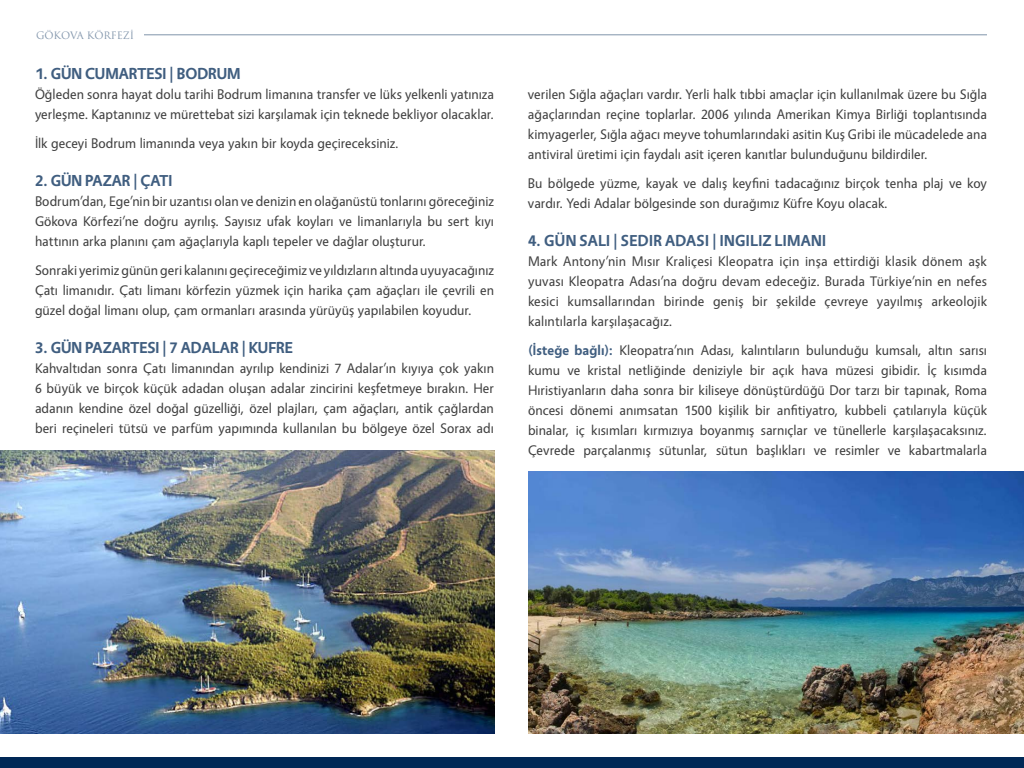
<style>
.page{position:relative;width:1024px;height:768px;background:#fff}
.page>*{position:absolute;margin:0;border:0;box-sizing:border-box;transform-origin:0 0}
.t1{font:700 16px "Vegur";color:#405e80}
.t2{font:700 16px "Vegur";letter-spacing:.02em;color:#405e80}
.t3{font:14px/20px "Vegur";color:#404040;text-align:justify}
.t4{font:10px "Trajan Pro";color:#8094aa}
.s1{font-weight:700;color:#405e80}
</style>
<div class="page">
<hr style="left:144px;top:35px;width:843px;height:1px;background:#8094aa">
<div style="left:0;top:757px;width:1024px;height:11px;background:#002856"></div>
<img style="left:0;top:450px;width:495px;height:283px">
<img style="left:528px;top:472px;width:496px;height:261px">
<p class="t4" style="left:36px;top:29px;width:100px">GÖKOVA KÖRFEZİ</p>
<p class="t1" style="left:35px;top:65px;width:207px">1. GÜN CUMARTESI | BODRUM</p>
<p class="t3" style="left:35px;top:85px;width:461px">Öğleden sonra hayat dolu tarihi Bodrum limanına transfer ve lüks yelkenli yatınıza yerleşme. Kaptanınız ve mürettebat sizi karşılamak için teknede bekliyor olacaklar.</p>
<p class="t3" style="left:35px;top:134px;width:365px">İlk geceyi Bodrum limanında veya yakın bir koyda geçireceksiniz.</p>
<p class="t1" style="left:35px;top:172px;width:139px">2. GÜN PAZAR | ÇATI</p>
<p class="t3" style="left:35px;top:192px;width:461px">Bodrum’dan, Ege’nin bir uzantısı olan ve denizin en olağanüstü tonlarını göreceğiniz Gökova Körfezi’ne doğru ayrılış. Sayısız ufak koyları ve limanlarıyla bu sert kıyı hattının arka planını çam ağaçlarıyla kaplı tepeler ve dağlar oluşturur.</p>
<p class="t3" style="left:35px;top:261px;width:461px">Sonraki yerimiz günün geri kalanını geçireceğimiz ve yıldızların altında uyuyacağınız Çatı limanıdır. Çatı limanı körfezin yüzmek için harika çam ağaçları ile çevrili en güzel doğal limanı olup, çam ormanları arasında yürüyüş yapılabilen koyudur.</p>
<p class="t1" style="left:35px;top:339px;width:259px">3. GÜN PAZARTESI | 7 ADALAR | KUFRE</p>
<p class="t3" style="left:35px;top:359px;width:460px">Kahvaltıdan sonra Çatı limanından ayrılıp kendinizi 7 Adalar’ın kıyıya çok yakın 6 büyük ve birçok küçük adadan oluşan adalar zincirini keşfetmeye bırakın. Her adanın kendine özel doğal güzelliği, özel plajları, çam ağaçları, antik çağlardan beri reçineleri tütsü ve parfüm yapımında kullanılan bu bölgeye özel Sorax adı</p>
<p class="t3" style="left:528px;top:85px;width:461px">verilen Sığla ağaçları vardır. Yerli halk tıbbi amaçlar için kullanılmak üzere bu Sığla ağaçlarından reçine toplarlar. 2006 yılında Amerikan Kimya Birliği toplantısında kimyagerler, Sığla ağacı meyve tohumlarındaki asitin Kuş Gribi ile mücadelede ana antiviral üretimi için faydalı asit içeren kanıtlar bulunduğunu bildirdiler.</p>
<p class="t3" style="left:528px;top:174px;width:461px">Bu bölgede yüzme, kayak ve dalış keyfini tadacağınız birçok tenha plaj ve koy vardır. Yedi Adalar bölgesinde son durağımız Küfre Koyu olacak.</p>
<p class="t2" style="left:528px;top:232px;width:300px">4. GÜN SALI | SEDIR ADASI | INGILIZ LIMANI</p>
<p class="t3" style="left:528px;top:252px;width:461px">Mark Antony’nin Mısır Kraliçesi Kleopatra için inşa ettirdiği klasik dönem aşk yuvası Kleopatra Adası’na doğru devam edeceğiz. Burada Türkiye’nin en nefes kesici kumsallarından birinde geniş bir şekilde çevreye yayılmış arkeolojik kalıntılarla karşılaşacağız.</p>
<p class="t3" style="left:528px;top:341px;width:461px"><span class="s1">(İsteğe bağlı):</span> Kleopatra’nın Adası, kalıntıların bulunduğu kumsalı, altın sarısı kumu ve kristal netliğinde deniziyle bir açık hava müzesi gibidir. İç kısımda Hıristiyanların daha sonra bir kiliseye dönüştürdüğü Dor tarzı bir tapınak, Roma öncesi dönemi anımsatan 1500 kişilik bir anfitiyatro, kubbeli çatılarıyla küçük binalar, iç kısımları kırmızıya boyanmış sarnıçlar ve tünellerle karşılaşacaksınız.<br>Çevrede parçalanmış sütunlar, sütun başlıkları ve resimler ve kabartmalarla</p>
</div>
